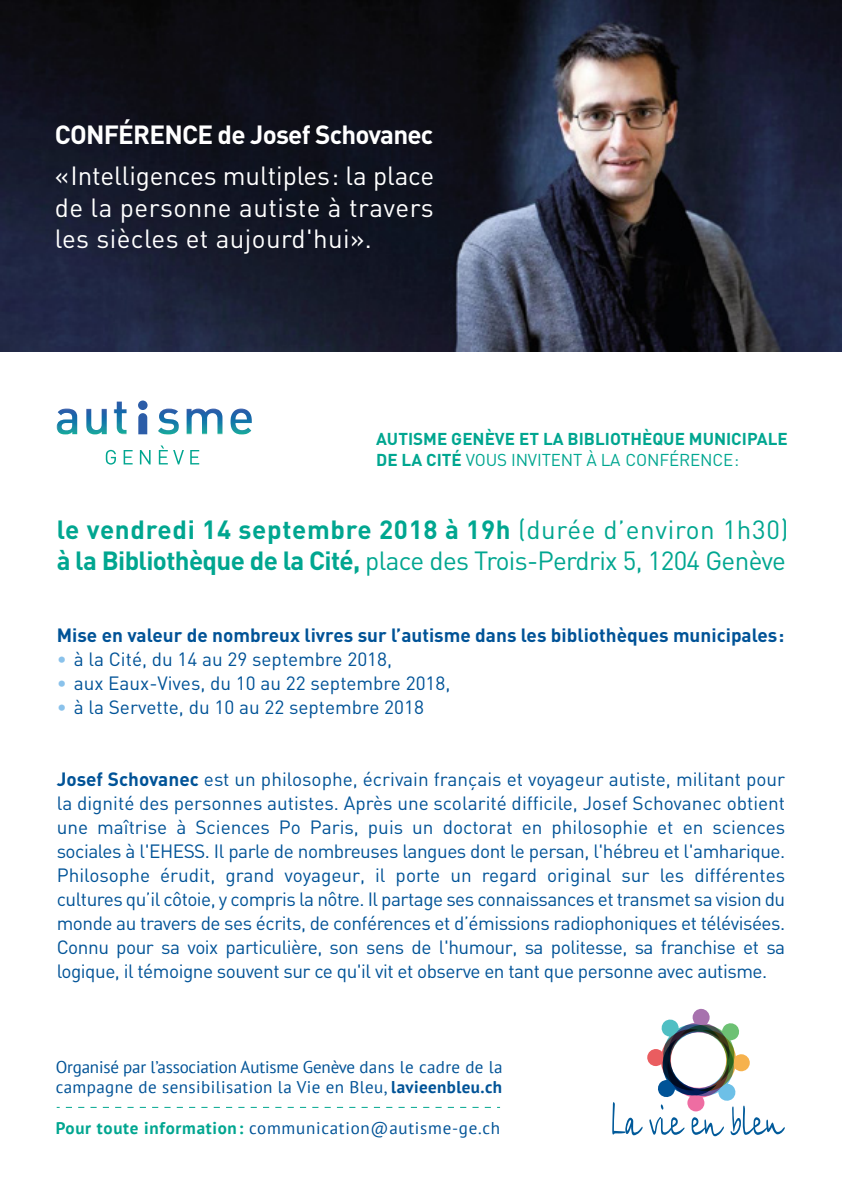
<style>
.page{position:relative;width:842px;height:1191px;background:#fff}
.page>*{position:absolute;margin:0;border:0;box-sizing:border-box;transform-origin:0 0}
.t1{font:700 26px/31.2px "DIN";letter-spacing:.025em;color:#00a690}
.t2{font:26px/31.2px "DIN";letter-spacing:.015em;color:#fff;text-align:justify}
.t3{font:700 26px "DIN";letter-spacing:-.03em;color:#fff}
.t4{font:19px/24px "DIN";letter-spacing:-.005em;color:#005397;text-align:justify}
.t5{font:700 19px "DIN";color:#005397}
.t6{font:17px/20.4px "PT Sans";letter-spacing:.025em;color:#005397}
.t7{font:700 17px/20.4px "DIN";color:#00a690}
.t8{font:17px "PT Sans";letter-spacing:.045em;color:#005397}
.s1{font-weight:400}
.s2{color:#8ac2eb}
.s3{font-weight:700}
.s4{font-weight:700;color:#00a690}
</style>
<div class="page">
<img style="left:0;top:0;width:842px;height:352px">
<img style="left:57px;top:408px;width:20px;height:26px">
<img style="left:86px;top:409px;width:21px;height:25px">
<svg style="left:138px;top:413px;width:9px;height:21px"></svg>
<div style="left:138px;top:400px;width:10px;height:10px;background:#2c5da8;border-radius:50%"></div>
<img style="left:114px;top:401px;width:13px;height:33px">
<img style="left:158px;top:408px;width:21px;height:26px">
<img style="left:186px;top:408px;width:37px;height:26px">
<img style="left:230px;top:408px;width:22px;height:26px">
<svg style="left:106px;top:450px;width:10px;height:14px"></svg>
<svg style="left:124px;top:450px;width:9px;height:14px"></svg>
<svg style="left:140px;top:450px;width:11px;height:14px"></svg>
<svg style="left:159px;top:445px;width:25px;height:19px"></svg>
<svg style="left:190px;top:450px;width:9px;height:14px"></svg>
<svg style="left:66px;top:1106px;width:434px;height:1px"></svg>
<svg style="left:612px;top:1008px;width:173px;height:128px"></svg>
<h1 class="t3" style="left:55px;top:118px;width:380px">CONFÉRENCE de Josef Schovanec</h1>
<h1 class="t2" style="left:55px;top:160px;width:381px">«Intelligences multiples: la place de la personne autiste à travers les siècles et aujourd'hui».</h1>
<p class="t7" style="left:376px;top:428px;width:413px">AUTISME GENÈVE ET LA BIBLIOTHÈQUE MUNICIPALE<br>DE LA CITÉ <span class="s1">VOUS INVITENT À LA CONFÉRENCE:</span></p>
<h1 class="t1" style="left:57px;top:513px;width:733px">le vendredi 14 septembre 2018 à 19h <span class="s1">(durée d’environ 1h30) </span>à la Bibliothèque de la Cité, <span class="s1">place des Trois-Perdrix 5, 1204 Genève</span></h1>
<p class="t5" style="left:57px;top:623px;width:729px">Mise en valeur de nombreux livres sur l’autisme dans les bibliothèques municipales:</p>
<p class="t4" style="left:57px;top:647px;width:337px"><span class="s2">•</span> à la Cité, du 14 au 29 septembre 2018,</p>
<p class="t4" style="left:57px;top:671px;width:395px"><span class="s2">•</span> aux Eaux-Vives, du 10 au 22 septembre 2018,</p>
<p class="t4" style="left:57px;top:695px;width:369px"><span class="s2">•</span> à la Servette, du 10 au 22 septembre 2018</p>
<p class="t4" style="left:57px;top:767px;width:730px"><span class="s3">Josef Schovanec</span> est un philosophe, écrivain français et voyageur autiste, militant pour la dignité des personnes autistes. Après une scolarité difficile, Josef Schovanec obtient une maîtrise à Sciences Po Paris, puis un doctorat en philosophie et en sciences sociales à l'EHESS. Il parle de nombreuses langues dont le persan, l'hébreu et l'amharique.<br>Philosophe érudit, grand voyageur, il porte un regard original sur les différentes cultures qu’il côtoie, y compris la nôtre. Il partage ses connaissances et transmet sa vision du monde au travers de ses écrits, de conférences et d’émissions radiophoniques et télévisées.<br>Connu pour sa voix particulière, son sens de l'humour, sa politesse, sa franchise et sa logique, il témoigne souvent sur ce qu'il vit et observe en tant que personne avec autisme.</p>
<p class="t6" style="left:56px;top:1056px;width:448px">Organisé par l’association Autisme Genève dans le cadre de la campagne de sensibilisation la Vie en Bleu, <span class="s3">lavieenbleu.ch</span></p>
<p class="t8" style="left:56px;top:1117px;width:446px"><span class="s4">Pour toute information:</span> communication@autisme-ge.ch</p>
</div>
